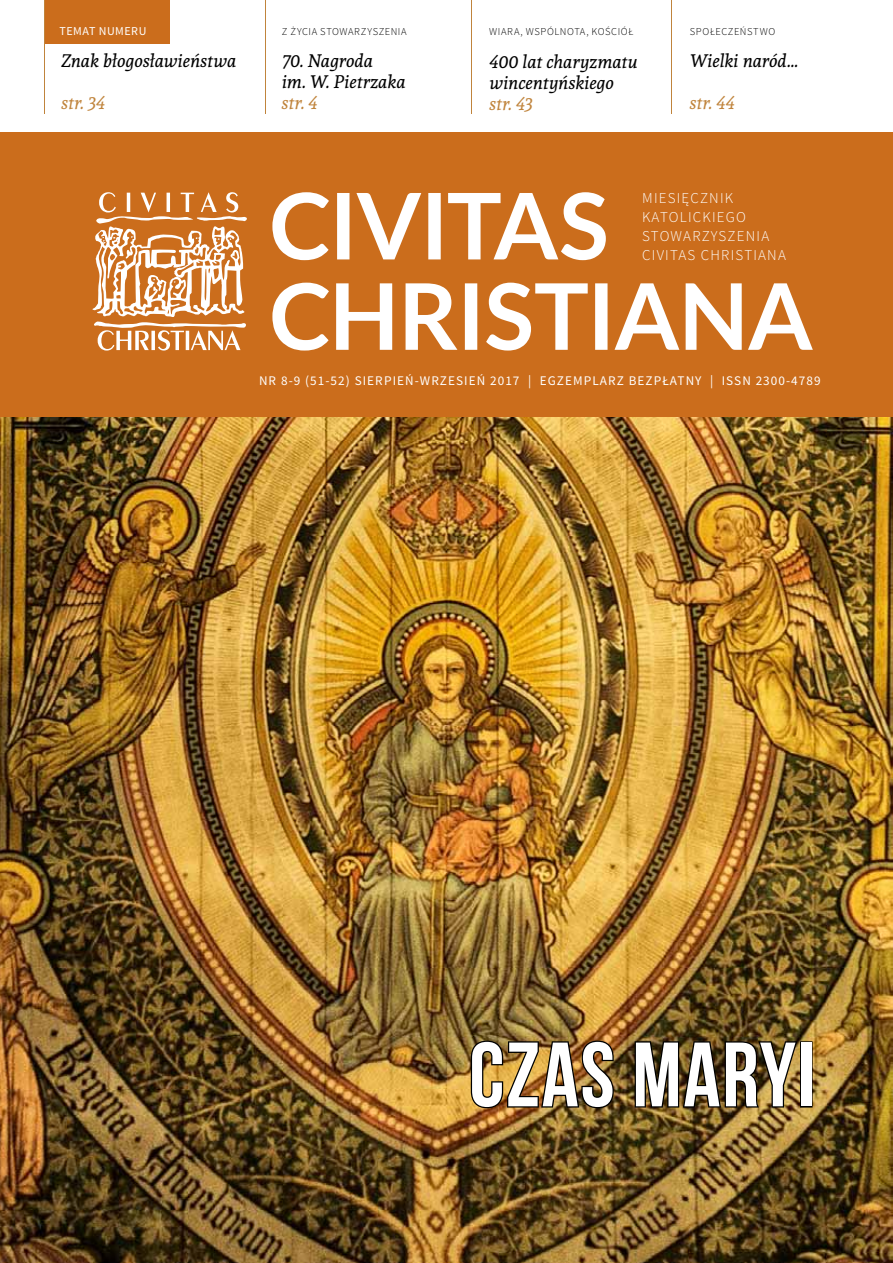
<style>
.page{position:relative;width:893px;height:1263px;background:#fff}
.page>*{position:absolute;margin:0;border:0;box-sizing:border-box;transform-origin:0 0}
.t1{font:91.05px "Bebas Neue";letter-spacing:.02em;color:#fff}
.t2{font:italic 18px/21px "Andada";letter-spacing:-.005em;color:#000}
.t3{font:italic 18px "Andada";letter-spacing:.005em;color:#c0843c}
.t4{font:300 15px/18.8px "Source Sans Pro";letter-spacing:.08em;color:#fff}
.t5{font:13.2px "Source Sans Pro";letter-spacing:.08em;color:#fff}
.t6{font:12px "Source Sans Pro";letter-spacing:.04em;color:#fff}
.t7{font:300 10.5px "Source Sans Pro";letter-spacing:.06em;color:#000}
</style>
<div class="page">
<img style="left:0;top:417px;width:893px;height:846px">
<div style="left:0;top:133px;width:893px;height:284px;background:#cb6d1c"></div>
<div style="left:44px;top:0;width:126px;height:44px;background:#cb6d1c"></div>
<hr style="left:265px;top:0;width:1px;height:114px;background:#c0843c">
<hr style="left:471px;top:0;width:1px;height:114px;background:#c0843c">
<hr style="left:44px;top:0;width:1px;height:114px;background:#c0843c">
<svg style="left:272px;top:283px;width:541px;height:68px"></svg>
<svg style="left:272px;top:192px;width:334px;height:68px"></svg>
<svg style="left:92px;top:192px;width:155px;height:159px"></svg>
<hr style="left:671px;top:0;width:1px;height:114px;background:#c0843c">
<img style="left:469px;top:1039px;width:146px;height:70px">
<img style="left:633px;top:1027px;width:166px;height:82px">
<div style="left:800px;top:1041px;width:13px;height:66px;border:3px solid #000"></div>
<p class="t6" style="left:60px;top:24px;width:88px">TEMAT NUMERU</p>
<p class="t2" style="left:61px;top:50px;width:177px">Znak błogosławieństwa</p>
<p class="t3" style="left:61px;top:91px;width:46px">str. 34</p>
<p class="t7" style="left:282px;top:25px;width:22px">Z ŻYCIA</p>
<p class="t7" style="left:320px;top:25px;width:8px">STOWARZYSZENIA</p>
<p class="t2" style="left:282px;top:50px;width:126px">70. Nagroda<br>im. W. Pietrzaka</p>
<p class="t3" style="left:282px;top:91px;width:38px">str. 4</p>
<p class="t7" style="left:489px;top:25px;width:7px">WIARA</p>
<p class="t7" style="left:521px;top:25px;width:41px">, WSPÓLNOTA</p>
<p class="t7" style="left:586px;top:25px;width:49px">, KOŚCI ÓŁ</p>
<p class="t7" style="left:690px;top:25px;width:33px">SPOŁECZE</p>
<p class="t7" style="left:740px;top:25px;width:15px">ŃSTWO</p>
<p class="t2" style="left:489px;top:51px;width:150px">400 lat charyzmatu wincentyńskiego</p>
<p class="t3" style="left:489px;top:92px;width:45px">str. 43</p>
<p class="t2" style="left:690px;top:50px;width:110px">Wielki naród...</p>
<p class="t3" style="left:690px;top:91px;width:47px">str. 44</p>
<p class="t4" style="left:642px;top:189px;width:145px">MIESIĘCZNIK<br>KATOLICKIEGO<br>STOWARZYSZENIA<br>CIVITAS CHRISTIANA</p>
<p class="t5" style="left:259px;top:372px;width:308px">NR 8-9 (51-52) SIERPIEŃ-WRZESIEŃ 2017 | EGZEMP</p>
<p class="t5" style="left:592px;top:372px;width:17px">LARZ</p>
<p class="t5" style="left:629px;top:372px;width:18px">BEZP</p>
<p class="t5" style="left:662px;top:372px;width:17px">ŁATN</p>
<p class="t5" style="left:695px;top:372px;width:127px">Y | ISSN 2300-4789</p>
<h1 class="t1" style="left:469px;top:1025px;width:347px">CZAS MARYI</h1>
</div>
